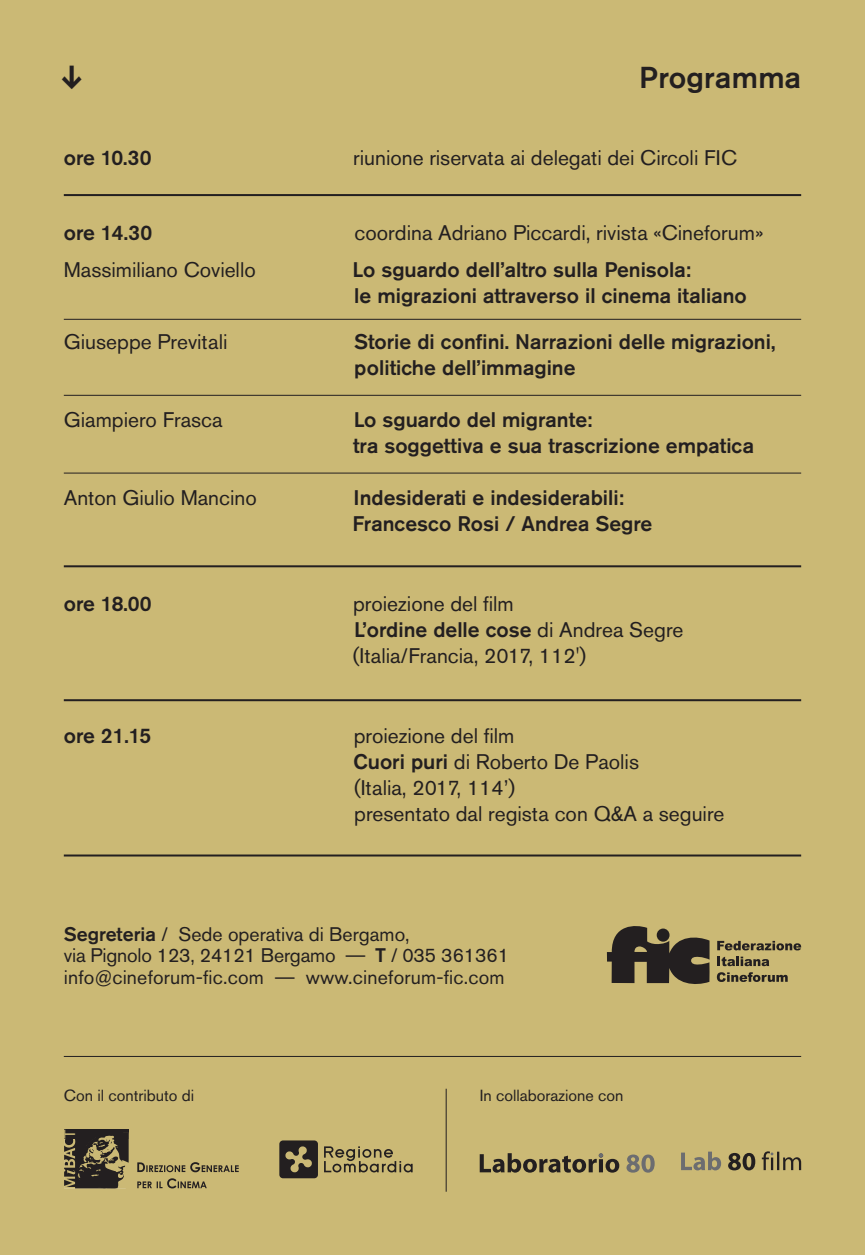
<style>
.page{position:relative;width:865px;height:1255px;background:#fff}
.page>*{position:absolute;margin:0;border:0;box-sizing:border-box;transform-origin:0 0}
.t1{font:500 30px "Akzidenz Grotesk Pro";letter-spacing:.01em;color:#231f20}
.t2{font:700 30px "GT America";color:#231f20}
.t3{font:21px/26px "Akzidenz Grotesk Pro";color:#231f20}
.t4{font:500 21px/26px "Akzidenz Grotesk Pro";color:#231f20}
.t5{font:19.5px/21.8px "Akzidenz Grotesk Pro";color:#231f20}
.t6{font:16px "Akzidenz Grotesk Pro";color:#231f20}
.t7{font:15.25px "Arial";color:#cbb975;scale:1.04 1}
.s1{font-weight:500}
.s2{font-family:"HK Grotesk";font-weight:500}
</style>
<div class="page">
<div style="left:0;top:0;width:865px;height:1254px;background:#cbb975"></div>
<svg style="left:607px;top:926px;width:102px;height:58px"></svg>
<svg style="left:717px;top:940px;width:84px;height:10px"></svg>
<svg style="left:717px;top:956px;width:52px;height:10px"></svg>
<svg style="left:717px;top:972px;width:70px;height:9px"></svg>
<div style="left:656px;top:928px;width:13px;height:13px;background:#231f20;border-radius:50%"></div>
<hr style="left:64px;top:194px;width:737px;height:2px;background:#231f20">
<hr style="left:64px;top:319px;width:737px;height:1px;background:#231f20">
<hr style="left:64px;top:395px;width:737px;height:1px;background:#231f20">
<hr style="left:64px;top:472px;width:737px;height:1px;background:#231f20">
<hr style="left:64px;top:565px;width:737px;height:2px;background:#231f20">
<hr style="left:64px;top:699px;width:737px;height:2px;background:#231f20">
<hr style="left:64px;top:854px;width:737px;height:2px;background:#231f20">
<svg style="left:137px;top:1162px;width:102px;height:10px"></svg>
<svg style="left:137px;top:1178px;width:70px;height:10px"></svg>
<svg style="left:64px;top:1129px;width:65px;height:59px"></svg>
<svg style="left:626px;top:1154px;width:28px;height:18px"></svg>
<svg style="left:479px;top:1153px;width:140px;height:19px"></svg>
<svg style="left:681px;top:1151px;width:40px;height:19px"></svg>
<svg style="left:728px;top:1151px;width:73px;height:19px"></svg>
<svg style="left:324px;top:1146px;width:88px;height:26px"></svg>
<svg style="left:279px;top:1140px;width:39px;height:38px"></svg>
<hr style="left:64px;top:1055px;width:737px;height:1px;background:#231f20">
<hr style="left:445px;top:1088px;width:1px;height:103px;background:#231f20">
<h1 class="t2" style="left:60px;top:58px;width:25px">↓</h1>
<h1 class="t1" style="left:639px;top:58px;width:163px">Programma</h1>
<p class="t4" style="left:64px;top:144px;width:89px">ore 10.30</p>
<p class="t3" style="left:353px;top:144px;width:385px">riunione riservata ai delegati dei Circoli FIC</p>
<p class="t4" style="left:64px;top:219px;width:90px">ore 14.30</p>
<p class="t3" style="left:354px;top:219px;width:410px">coordina Adriano Piccardi, rivista «Cineforum»</p>
<p class="t3" style="left:64px;top:256px;width:193px">Massimiliano Coviello</p>
<p class="t4" style="left:352px;top:256px;width:396px">Lo sguardo dell’altro sulla Penisola:<br>le migrazioni attraverso il cinema italiano</p>
<p class="t3" style="left:64px;top:329px;width:165px">Giuseppe Previtali</p>
<p class="t4" style="left:354px;top:328px;width:423px">Storie di confini. Narrazioni delle migrazioni, politiche dell’immagine</p>
<p class="t3" style="left:64px;top:406px;width:160px">Giampiero Frasca</p>
<p class="t4" style="left:353px;top:406px;width:403px">Lo sguardo del migrante:<br>tra soggettiva e sua trascrizione empatica</p>
<p class="t3" style="left:64px;top:484px;width:194px">Anton Giulio Mancino</p>
<p class="t4" style="left:352px;top:484px;width:301px">Indesiderati e indesiderabili:<br>Francesco Rosi / Andrea Segre</p>
<p class="t4" style="left:64px;top:590px;width:89px">ore 18.00</p>
<p class="t3" style="left:353px;top:590px;width:332px">proiezione del film<br><span class="s1">L’ordine delle cose</span> di Andrea Segre (Italia/Francia, 2017, 112')</p>
<p class="t4" style="left:64px;top:722px;width:89px">ore 21.15</p>
<p class="t3" style="left:353px;top:722px;width:373px">proiezione del film<br><span class="s1">Cuori puri</span> di Roberto De Paolis<br>(Italia, 2017, 114’)<br>presentato dal regista con Q&amp;A a seguire</p>
<p class="t5" style="left:64px;top:922px;width:447px"><span class="s1">Segreteria</span> / Sede operativa di Bergamo,<br>via Pignolo 123, 24121 Bergamo <span class="s2">—</span> <span class="s1">T</span> / 035 361361 info@cineforum-fic.com <span class="s2">—</span> www.cineforum-fic.com</p>
<p class="t6" style="left:64px;top:1084px;width:132px">Con il contributo di</p>
<p class="t7" style="left:60px;top:1138px;width:11px;rotate:-90deg">T</p>
<p class="t6" style="left:479px;top:1084px;width:145px">In collaborazione con</p>
</div>
